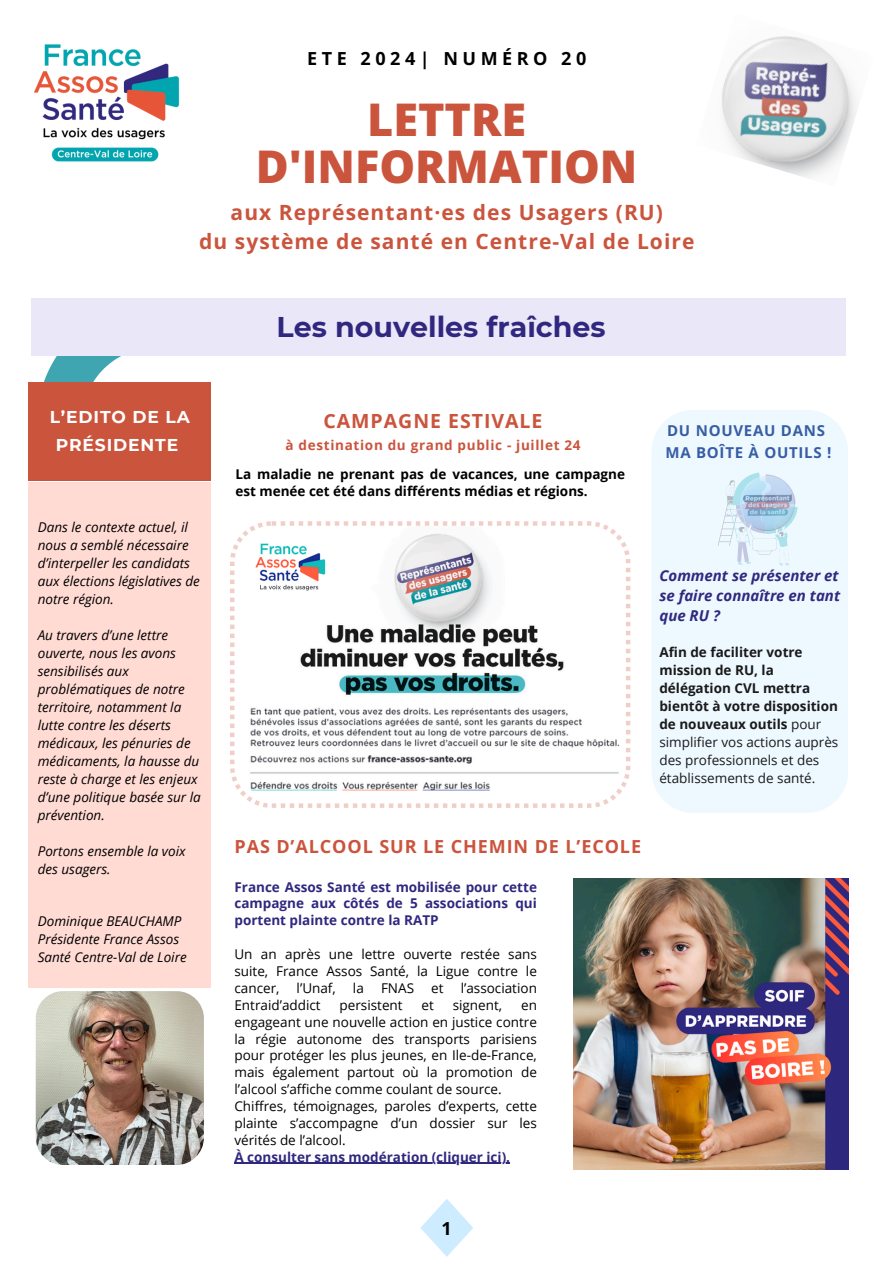
<style>
.page{position:relative;width:894px;height:1264px;background:#fff}
.page>*{position:absolute;margin:0;border:0;box-sizing:border-box;transform-origin:0 0}
.t1{font:800 45px/47.2px "Open Sans";color:#cb543d;text-align:center}
.t2{font:700 28.5px "Montserrat";color:#30287f}
.t3{font:700 21px/29.2px "Open Sans";letter-spacing:.05em;color:#cb543d;text-align:center}
.t4{font:700 19.5px "Open Sans";letter-spacing:.05em;color:#cb543d}
.t5{font:700 18px "Open Sans";letter-spacing:.05em;color:#cb543d}
.t6{font:700 18px "Open Sans";letter-spacing:.25em;color:#000}
.t7{font:700 17.1px/28.2px "Montserrat";letter-spacing:.05em;color:#fff;text-align:center}
.t8{font:italic 700 15px/20.2px "Open Sans";color:#30287f;text-align:justify}
.t9{font:700 15px/21.3px "Open Sans";letter-spacing:.05em;color:#375da5}
.t10{font:13.5px/16.8px "Open Sans";color:#000;text-align:justify}
.t11{font:italic 13.5px/18px "Open Sans";color:#000}
.t12{font:700 13.5px/18px "Open Sans";color:#1a1a1a}
.t13{font:700 13.5px/16.8px "Open Sans";color:#30287f;text-align:justify}
.t14{font:700 13.5px/16.8px "Open Sans";color:#000}
.t15{font:700 13.5px "Open Sans";letter-spacing:.05em;color:#cb543d}
.s1{font-weight:400}
</style>
<div class="page">
<img style="left:721px;top:36px;width:136px;height:142px">
<img style="left:34px;top:44px;width:146px;height:118px">
<svg style="left:420px;top:1199px;width:53px;height:57px"></svg>
<img style="left:32px;top:987px;width:176px;height:178px">
<svg style="left:28px;top:298px;width:93px;height:162px"></svg>
<div style="left:32px;top:298px;width:814px;height:58px;background:#eae8f8"></div>
<div style="left:29px;top:482px;width:182px;height:505px;background:#ffdbd4"></div>
<div style="left:29px;top:382px;width:182px;height:98px;background:#cb543d"></div>
<img style="left:573px;top:878px;width:275px;height:291px">
<div style="left:652px;top:410px;width:196px;height:402px;background:#eef8ff"></div>
<svg style="left:230px;top:521px;width:400px;height:287px"></svg>
<img style="left:247px;top:541px;width:81px;height:50px">
<hr style="left:234px;top:1162px;width:276px;height:1px;background:#30287f">
<p class="t6" style="left:307px;top:46px;width:280px">ETE 2024| NUMÉRO 20</p>
<p class="t1" style="left:256px;top:95px;width:383px">LETTRE<br>D'INFORMATION</p>
<p class="t3" style="left:199px;top:197px;width:496px">aux Représentant·es des Usagers (RU)<br>du système de santé en Centre-Val de Loire</p>
<p class="t7" style="left:50px;top:402px;width:142px">L’EDITO DE LA<br>PRÉSIDENTE</p>
<p class="t11" style="left:38px;top:517px;width:164px">Dans le contexte actuel, il nous a semblé nécessaire d’interpeller les candidats aux élections législatives de notre région.</p>
<h6 class="t11" style="left:38px;top:625px;width:164px">Au travers d’une lettre ouverte, nous les avons sensibilisés aux problématiques de notre territoire, notamment la lutte contre les déserts médicaux, les pénuries de médicaments, la hausse du reste à charge et les enjeux d’une politique basée sur la prévention.</h6>
<h6 class="t11" style="left:38px;top:841px;width:149px">Portons ensemble la voix des usagers.</h6>
<p class="t11" style="left:38px;top:911px;width:145px">Dominique BEAUCHAMP</p>
<p class="t11" style="left:38px;top:929px;width:150px">Présidente France Assos<br>Santé Centre-Val de Loire</p>
<p class="t2" style="left:276px;top:309px;width:330px">Les nouvelles fraîches</p>
<p class="t4" style="left:323px;top:407px;width:220px">CAMPAGNE ESTIVALE</p>
<p class="t15" style="left:285px;top:435px;width:296px">à destination du grand public - juillet 24</p>
<p class="t14" style="left:235px;top:465px;width:391px">La maladie ne prenant pas de vacances, une campagne est menée cet été dans différents médias et régions.</p>
<h4 class="t9" style="left:665px;top:420px;width:167px">DU NOUVEAU DANS<br>MA BOÎTE À OUTILS !</h4>
<h6 class="t8" style="left:659px;top:564px;width:182px">Comment se présenter et se faire connaître en tant que RU ?</h6>
<p class="t12" style="left:659px;top:643px;width:180px">Afin de faciliter votre mission de RU, la délégation CVL mettra bientôt à votre disposition de nouveaux outils <span class="s1">pour simplifier vos actions auprès des professionnels et des établissements de santé.</span></p>
<p class="t5" style="left:234px;top:834px;width:408px">PAS D’ALCOOL SUR LE CHEMIN DE L’ECOLE</p>
<h5 class="t13" style="left:234px;top:877px;width:304px">France Assos Santé est mobilisée pour cette campagne aux côtés de 5 associations qui portent plainte contre la RATP</h5>
<p class="t10" style="left:234px;top:945px;width:304px">Un an après une lettre ouverte restée sans suite, France Assos Santé, la Ligue contre le cancer,</p>
<p class="t10" style="left:296px;top:979px;width:41px">l’Unaf,</p>
<p class="t10" style="left:353px;top:979px;width:12px">la</p>
<p class="t10" style="left:381px;top:979px;width:35px">FNAS</p>
<p class="t10" style="left:431px;top:979px;width:14px">et</p>
<p class="t10" style="left:460px;top:979px;width:78px">l’association</p>
<p class="t10" style="left:234px;top:996px;width:88px">Entraid’addict</p>
<p class="t10" style="left:339px;top:996px;width:65px">persistent</p>
<p class="t10" style="left:421px;top:996px;width:14px">et</p>
<p class="t10" style="left:452px;top:996px;width:51px">signent,</p>
<p class="t10" style="left:234px;top:996px;width:304px;text-indent:286px">en engageant une nouvelle action en justice contre la régie autonome des transports parisiens pour protéger les plus jeunes, en Ile-de-France, mais également partout où la promotion de l’alcool s’affiche comme coulant de source.</p>
<p class="t10" style="left:234px;top:1097px;width:304px">Chiffres, témoignages, paroles d’experts, cette plainte s’accompagne d’un dossier sur les vérités de l’alcool.</p>
<h6 class="t13" style="left:234px;top:1147px;width:277px">À consulter sans modération (cliquer ici).</h6>
<h4 class="t6" style="left:441px;top:1215px;width:12px">1</h4>
</div>
